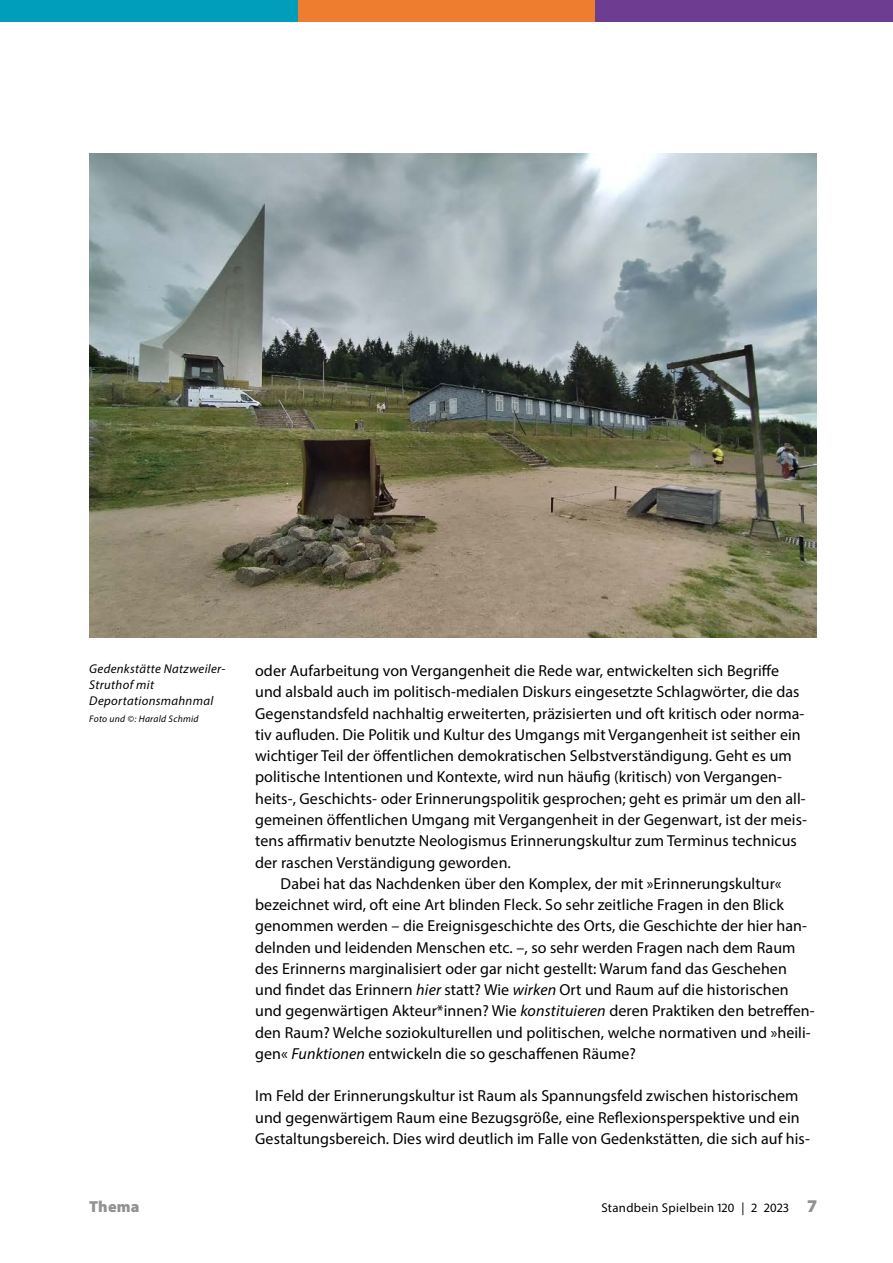
<style>
.page{position:relative;width:893px;height:1263px;background:#fff}
.page>*{position:absolute;margin:0;border:0;box-sizing:border-box;transform-origin:0 0}
.text_einzug_ohne{font:15.9px/21.3px "Myriad Pro";letter-spacing:.005em;color:#000}
.text_einzug{font:15.9px/21.3px "Myriad Pro";letter-spacing:.005em;color:#000}
.t1{font:900 15.9px "Myriad Pro";letter-spacing:.01em;color:#919291}
.text_bu{font:italic 12.75px/15.9px "Myriad Pro";letter-spacing:.025em;color:#000}
.t2{font:12.75px "Myriad Pro";letter-spacing:.025em;color:#000}
.text_bu_quelle{font:italic 9.6px "Myriad Pro";letter-spacing:.03em;color:#000}
.s1{font-style:italic}
.s2{font-weight:900;font-size:18px;color:#919291}
</style>
<div class="page">
<div style="left:0;top:0;width:298px;height:21px;background:#009eba"></div>
<div style="left:298px;top:0;width:297px;height:21px;background:#ef7d30"></div>
<div style="left:595px;top:0;width:298px;height:21px;background:#6c3d90"></div>
<img style="left:89px;top:153px;width:727px;height:485px">
<p class="text_bu" style="left:89px;top:660px;width:138px">Gedenkstätte Natzweiler-<br>Struthof mit<br>Deportationsmahnmal</p>
<p class="text_bu_quelle" style="left:89px;top:713px;width:111px">Foto und ©: Harald Schmid</p>
<p class="text_einzug_ohne" style="left:255px;top:660px;width:553px">oder Aufarbeitung von Vergangenheit die Rede war, entwickelten sich Begriffe und alsbald auch im politisch-medialen Diskurs eingesetzte Schlagwörter, die das Gegenstandsfeld nachhaltig erweiterten, präzisierten und oft kritisch oder norma&shy;tiv aufluden. Die Politik und Kultur des Umgangs mit Vergangenheit ist seither ein wichtiger Teil der öffentlichen demokratischen Selbstverständigung. Geht es um politische Intentionen und Kontexte, wird nun häufig (kritisch) von Vergangen&shy;heits-, Geschichts- oder Erinnerungspolitik gesprochen; geht es primär um den all&shy;gemeinen öffentlichen Umgang mit Vergangenheit in der Gegenwart, ist der meis&shy;tens affirmativ benutzte Neologismus Erinnerungskultur zum Terminus technicus der raschen Verständigung geworden.</p>
<p class="text_einzug" style="left:255px;top:872px;width:561px;text-indent:26px">Dabei hat das Nachdenken über den Komplex, der mit »Erinnerungskultur« bezeichnet wird, oft eine Art blinden Fleck. So sehr zeitliche Fragen in den Blick genommen werden – die Ereignisgeschichte des Orts, die Geschichte der hier han&shy;delnden und leidenden Menschen etc. –, so sehr werden Fragen nach dem Raum des Erinnerns marginalisiert oder gar nicht gestellt: Warum fand das Geschehen und findet das Erinnern <span class="s1">hier</span> statt? Wie <span class="s1">wirken</span> Ort und Raum auf die historischen und gegenwärtigen Akteur*innen? Wie <span class="s1">konstituieren</span> deren Praktiken den betreffen&shy;den Raum? Welche soziokulturellen und politischen, welche normativen und »heili&shy;gen« <span class="s1">Funktionen</span> entwickeln die so geschaffenen Räume?</p>
<p class="text_einzug_ohne" style="left:255px;top:1085px;width:556px">Im Feld der Erinnerungskultur ist Raum als Spannungsfeld zwischen historischem und gegenwärtigem Raum eine Bezugsgröße, eine Reflexionsperspektive und ein<br>Gestaltungsbereich. Dies wird deutlich im Falle von Gedenkstätten, die sich auf his-</p>
<p class="t1" style="left:89px;top:1196px;width:52px">Thema</p>
<p class="t2" style="left:601px;top:1200px;width:217px">Standbein Spielbein 120 | 2 2023 <span class="s2">7</span></p>
</div>
